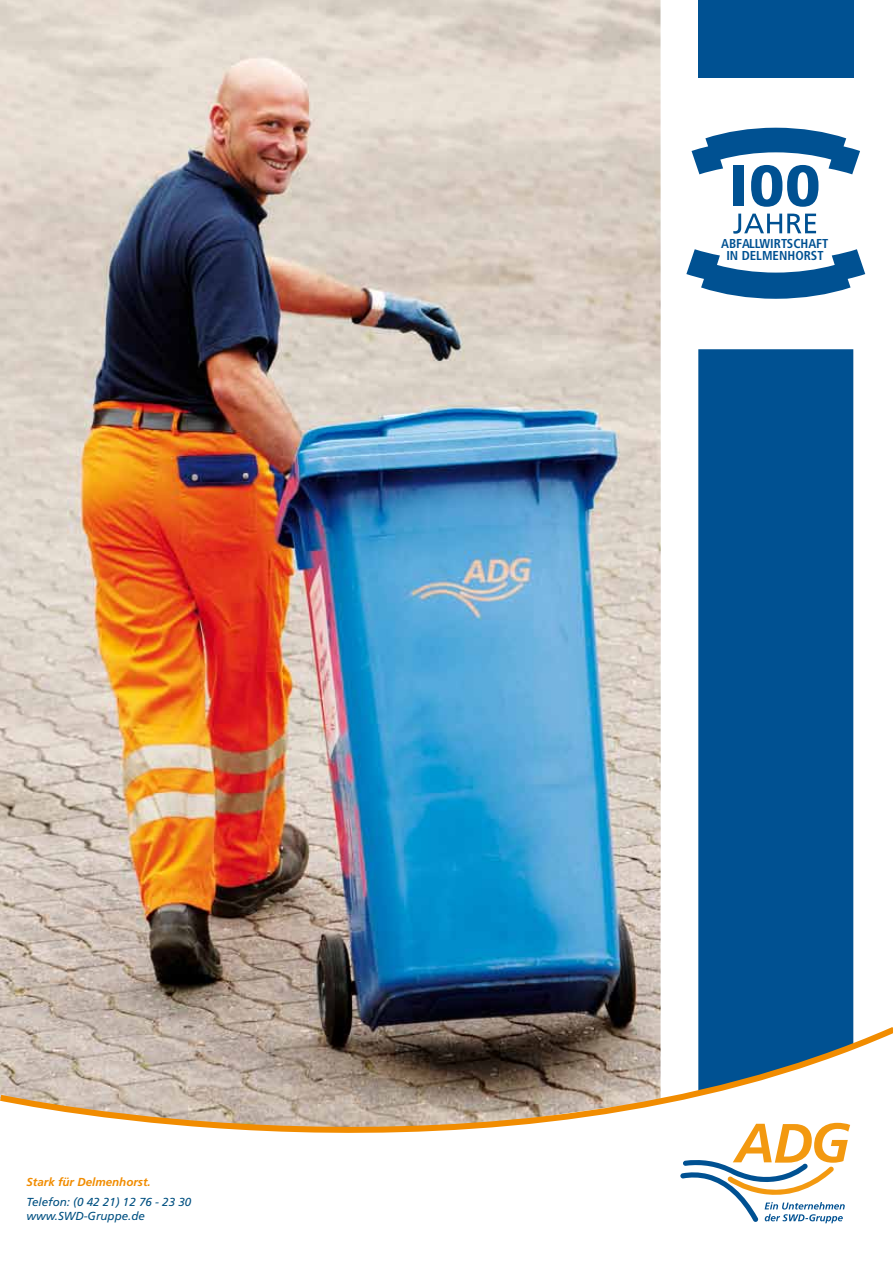
<style>
.page{position:relative;width:893px;height:1263px;background:#fff}
.page>*{position:absolute;margin:0;border:0;box-sizing:border-box;transform-origin:0 0}
.t1{font:700 condensed 12.9px/12px "Frutiger LT Std";color:#005192;text-align:center}
.t2{font:italic 11.55px/13.6px "Frutiger";color:#005081}
.t3{font:italic 700 11.55px "Frutiger";color:#f18c00}
</style>
<div class="page">
<div style="left:698px;top:349px;width:155px;height:673px;background:#005192"></div>
<img style="left:0;top:0;width:661px;height:1022px">
<svg style="left:0;top:1022px;width:893px;height:111px"></svg>
<svg style="left:680px;top:1123px;width:170px;height:100px"></svg>
<img style="left:0;top:0;width:1px;height:343px">
<svg style="left:686px;top:249px;width:179px;height:50px"></svg>
<svg style="left:733px;top:214px;width:83px;height:20px"></svg>
<svg style="left:691px;top:128px;width:169px;height:79px"></svg>
<div style="left:698px;top:0;width:155px;height:77px;background:#005192"></div>
<p class="t3" style="left:26px;top:1175px;width:126px">Stark für Delmenhorst.</p>
<p class="t2" style="left:26px;top:1195px;width:166px">Telefon: (0 42 21) 12 76 - 23 30 www.SWD-Gruppe.de</p>
<p class="t1" style="left:721px;top:238px;width:109px">ABFALLWIRTSCHAFT<br>IN DELMENHORST</p>
</div>
